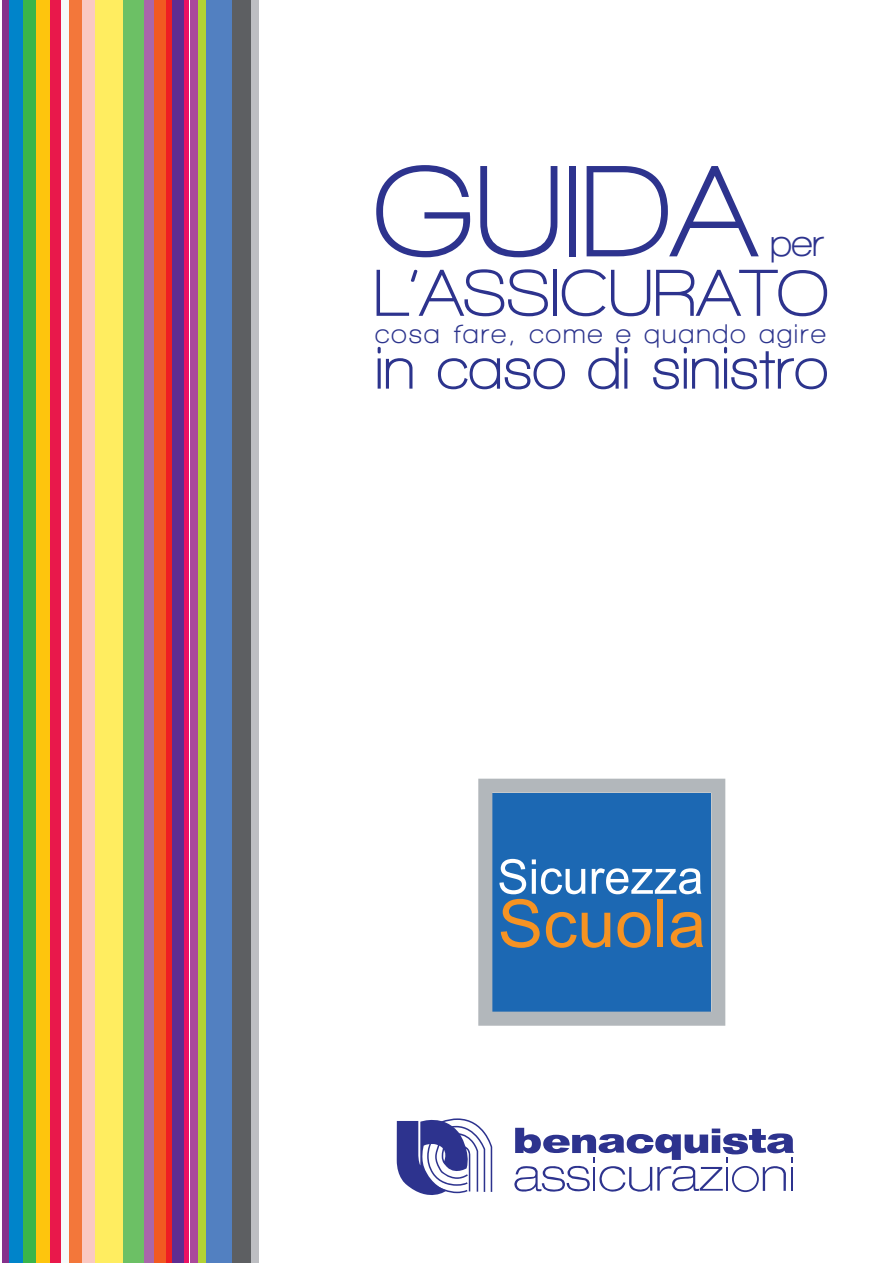
<style>
.page{position:relative;width:893px;height:1263px;background:#fff}
.page>*{position:absolute;margin:0;border:0;box-sizing:border-box;transform-origin:0 0}
.t1{font:700 133.2px "Walkway";color:#2d338e}
.t2{font:700 67.95px "Walkway";color:#2d338e}
.t3{font:700 60.9px "Walkway";color:#2c348d}
.t4{font:700 38.55px "Walkway";color:#2d338e}
.t5{font:700 27.6px "Walkway";letter-spacing:.075em;color:#2c348d}
</style>
<div class="page">
<div style="left:204px;top:0;width:30px;height:1263px;background:#5280c1"></div>
<svg style="left:397px;top:1118px;width:95px;height:77px"></svg>
<svg style="left:514px;top:1128px;width:280px;height:64px"></svg>
<div style="left:247px;top:0;width:12px;height:1263px;background:#bdbec2"></div>
<div style="left:232px;top:0;width:19px;height:1263px;background:#5d5f62"></div>
<div style="left:197px;top:0;width:9px;height:1263px;background:#b3d234"></div>
<div style="left:190px;top:0;width:7px;height:1263px;background:#aa499b"></div>
<svg style="left:183px;top:0;width:6px;height:1263px;background:#d4156a"></svg>
<div style="left:171px;top:0;width:12px;height:1263px;background:#5f2d91"></div>
<div style="left:162px;top:0;width:9px;height:1263px;background:#ee1d23"></div>
<div style="left:149px;top:0;width:17px;height:1263px;background:#f15921"></div>
<div style="left:140px;top:0;width:14px;height:1263px;background:#a966aa"></div>
<div style="left:114px;top:0;width:29px;height:1263px;background:#6cc065"></div>
<div style="left:95px;top:0;width:28px;height:1263px;background:#ffed60"></div>
<div style="left:82px;top:0;width:13px;height:1263px;background:#fac9c2"></div>
<div style="left:69px;top:0;width:13px;height:1263px;background:#f3773a"></div>
<div style="left:61px;top:0;width:8px;height:1263px;background:#f6fbfa"></div>
<div style="left:50px;top:0;width:11px;height:1263px;background:#e9184b"></div>
<div style="left:36px;top:0;width:14px;height:1263px;background:#fec50d"></div>
<div style="left:22px;top:0;width:14px;height:1263px;background:#3ab54a"></div>
<div style="left:9px;top:0;width:13px;height:1263px;background:#0084ca"></div>
<div style="left:2px;top:0;width:7px;height:1263px;background:#85318c"></div>
<svg style="left:478px;top:779px;width:247px;height:247px;background:#5081b0"></svg>
<p class="t1" style="left:374px;top:140px;width:384px">GUIDA</p>
<p class="t4" style="left:770px;top:223px;width:56px">per</p>
<p class="t2" style="left:374px;top:256px;width:456px">L’ASSICURATO</p>
<p class="t5" style="left:375px;top:319px;width:452px">cosa fare, come e quando agire</p>
<p class="t3" style="left:375px;top:335px;width:454px">in caso di sinistro</p>
</div>
